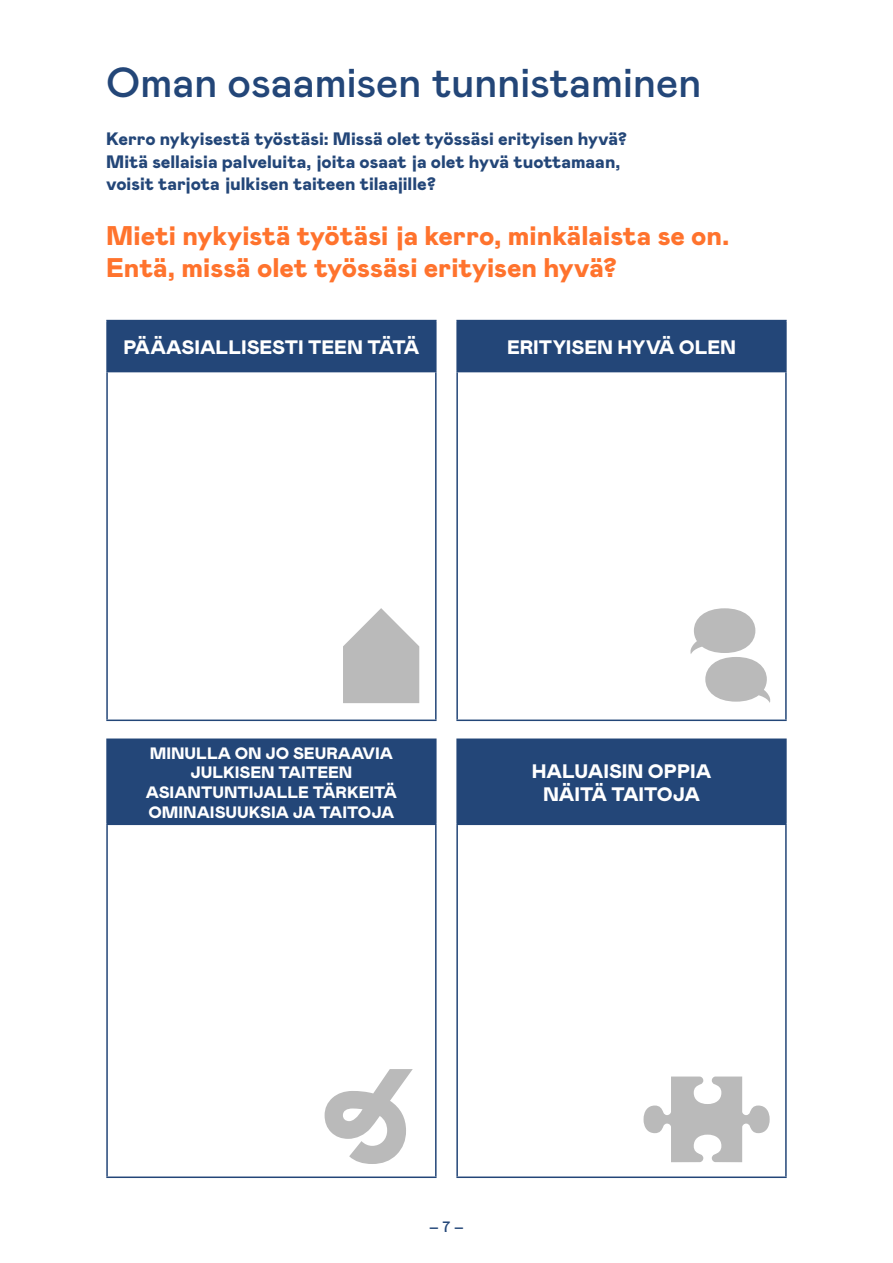
<style>
.page{position:relative;width:893px;height:1263px;background:#fff}
.page>*{position:absolute;margin:0;border:0;box-sizing:border-box;transform-origin:0 0}
.t1{font:500 42px "Mabry Pro";color:#234678}
.Nosto{font:900 27px/32.4px "Mabry Pro";color:#ff732d}
.TAULUKKO_VALK{font:900 19.5px/23.4px "Mabry Pro";color:#fff;text-align:center}
.ingressi_B_15_pt{font:900 18px/22.5px "Mabry Pro";color:#234678}
.TAULUKKO_VALK-2{font:900 16.5px/19.8px "Mabry Pro";color:#fff;text-align:center}
.t2{font:500 15px "Mabry Pro";color:#234678}
</style>
<div class="page">
<svg style="left:643px;top:1076px;width:127px;height:86px"></svg>
<svg style="left:690px;top:608px;width:80px;height:95px"></svg>
<svg style="left:325px;top:1069px;width:88px;height:95px"></svg>
<svg style="left:343px;top:608px;width:76px;height:95px"></svg>
<div style="left:107px;top:739px;width:329px;height:85px;background:#234678"></div>
<hr style="left:106px;top:738px;width:331px;height:2px;background:#234678">
<hr style="left:106px;top:740px;width:2px;height:83px;background:#234678">
<hr style="left:435px;top:740px;width:2px;height:83px;background:#234678">
<hr style="left:106px;top:823px;width:331px;height:2px;background:#234678">
<hr style="left:106px;top:825px;width:2px;height:351px;background:#234678">
<hr style="left:435px;top:825px;width:2px;height:351px;background:#234678">
<hr style="left:106px;top:1176px;width:331px;height:2px;background:#234678">
<div style="left:457px;top:739px;width:329px;height:85px;background:#234678"></div>
<hr style="left:456px;top:738px;width:331px;height:2px;background:#234678">
<hr style="left:456px;top:740px;width:2px;height:83px;background:#234678">
<hr style="left:785px;top:740px;width:2px;height:83px;background:#234678">
<hr style="left:456px;top:823px;width:331px;height:2px;background:#234678">
<hr style="left:456px;top:825px;width:2px;height:351px;background:#234678">
<hr style="left:785px;top:825px;width:2px;height:351px;background:#234678">
<hr style="left:456px;top:1176px;width:331px;height:2px;background:#234678">
<div style="left:107px;top:321px;width:329px;height:51px;background:#234678"></div>
<hr style="left:106px;top:320px;width:331px;height:1px;background:#234678">
<hr style="left:106px;top:321px;width:2px;height:50px;background:#234678">
<hr style="left:435px;top:321px;width:2px;height:50px;background:#234678">
<hr style="left:106px;top:371px;width:331px;height:1px;background:#234678">
<hr style="left:106px;top:372px;width:2px;height:347px;background:#234678">
<hr style="left:435px;top:372px;width:2px;height:347px;background:#234678">
<hr style="left:106px;top:719px;width:331px;height:2px;background:#234678">
<div style="left:457px;top:321px;width:329px;height:51px;background:#234678"></div>
<hr style="left:456px;top:320px;width:331px;height:1px;background:#234678">
<hr style="left:456px;top:321px;width:2px;height:50px;background:#234678">
<hr style="left:785px;top:321px;width:2px;height:50px;background:#234678">
<hr style="left:456px;top:371px;width:331px;height:1px;background:#234678">
<hr style="left:456px;top:372px;width:2px;height:347px;background:#234678">
<hr style="left:785px;top:372px;width:2px;height:347px;background:#234678">
<hr style="left:456px;top:719px;width:331px;height:2px;background:#234678">
<h1 class="t1" style="left:106px;top:53px;width:597px">Oman osaamisen tunnistaminen</h1>
<p class="ingressi_B_15_pt" style="left:106px;top:127px;width:522px">Kerro nykyisestä työstäsi: Missä olet työssäsi erityisen hyvä?<br>Mitä sellaisia palveluita, joita osaat ja olet hyvä tuottamaan, voisit tarjota julkisen taiteen tilaajille?</p>
<p class="Nosto" style="left:106px;top:219px;width:625px">Mieti nykyistä työtäsi ja kerro, minkälaista se on.<br>Entä, missä olet työssäsi erityisen hyvä?</p>
<p class="TAULUKKO_VALK" style="left:123px;top:335px;width:298px">PÄÄASIALLISESTI TEEN TÄTÄ</p>
<p class="TAULUKKO_VALK" style="left:507px;top:335px;width:231px">ERITYISEN HYVÄ OLEN</p>
<p class="TAULUKKO_VALK-2" style="left:146px;top:742px;width:253px">MINULLA ON JO SEURAAVIA<br>JULKISEN TAITEEN<br>ASIANTUNTIJALLE TÄRKEITÄ<br>OMINAISUUKSIA JA TAITOJA</p>
<p class="TAULUKKO_VALK" style="left:532px;top:759px;width:181px">HALUAISIN OPPIA<br>NÄITÄ TAITOJA</p>
<p class="t2" style="left:429px;top:1216px;width:36px">– 7 –</p>
</div>
